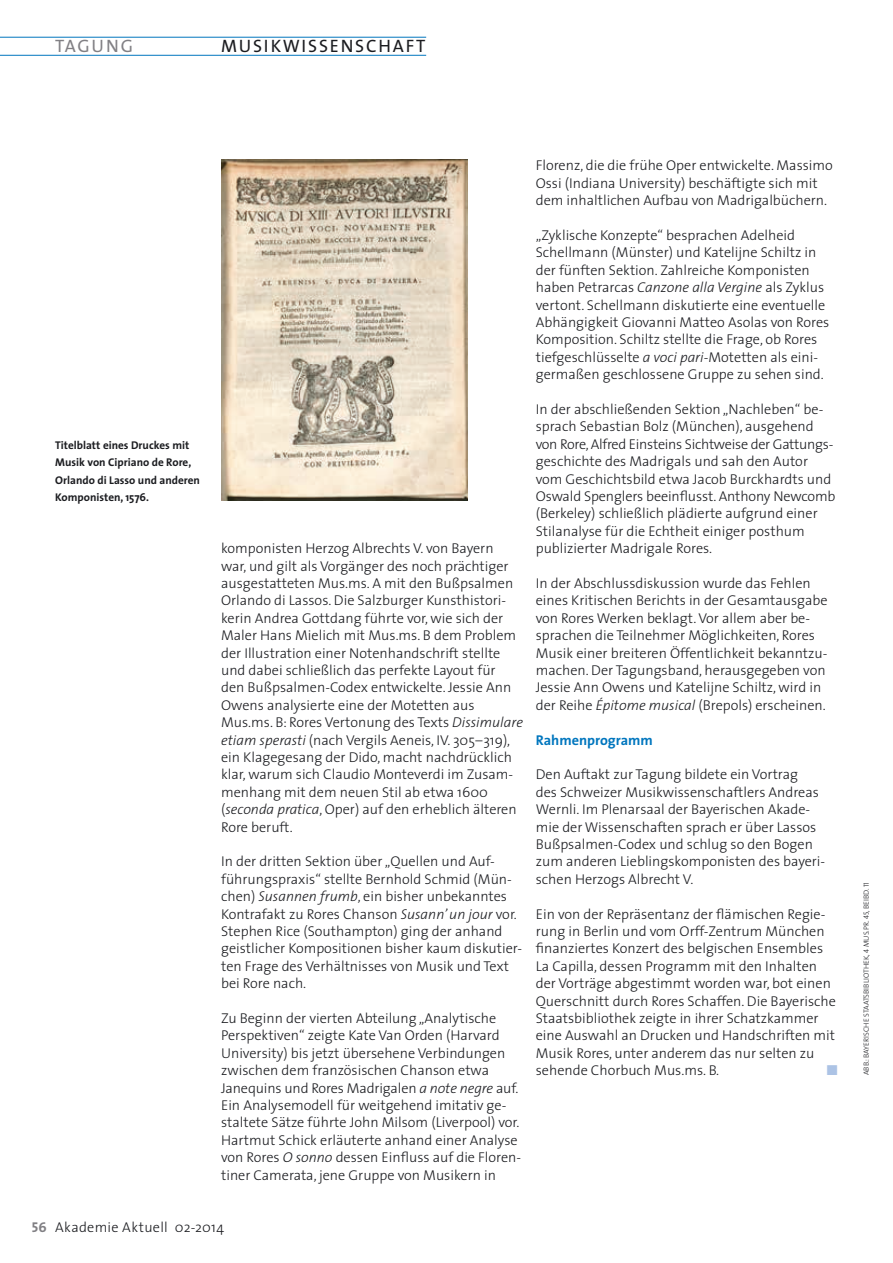
<style>
.page{position:relative;width:893px;height:1263px;background:#fff}
.page>*{position:absolute;margin:0;border:0;box-sizing:border-box;transform-origin:0 0}
.t1{font:18px "The Sans Caps";letter-spacing:.1em;color:#1b1c20}
.t2{font:18px "The Sans";letter-spacing:.1em;color:#818084}
.t3{font:300 14.25px/17.4px "The Sans";color:#1b1c20}
.t4{font:300 14.25px "The Sans";letter-spacing:.02em;color:#1b1c20}
.t5{font:700 14.25px "The Sans";color:#0076be}
.t6{font:14.25px "Zapf Dingbats ITC";color:#acc3e5}
.t7{font:700 11.25px/17.4px "The Sans";color:#1b1c20}
.t8{font:7.5px "The Sans Light Caps";color:#1b1c20}
.s1{font-style:italic}
.s2{font-family:"The Sans Bold Caps";font-weight:400;color:#818084}
</style>
<div class="page">
<img style="left:221px;top:159px;width:247px;height:342px">
<hr style="left:0;top:55px;width:426px;height:1px;background:#0076be">
<hr style="left:0;top:37px;width:426px;height:1px;background:#0076be">
<p class="t2" style="left:55px;top:31px;width:79px">TAGUNG</p>
<p class="t1" style="left:221px;top:31px;width:206px">MUSIKWISSENSCHAFT</p>
<p class="t7" style="left:55px;top:436px;width:146px">Titelblatt eines Druckes mit<br>Musik von Cipriano de Rore,<br>Orlando di Lasso und anderen<br>Komponisten, 1576.</p>
<p class="t3" style="left:221px;top:539px;width:303px">komponisten Herzog Albrechts V. von Bayern<br>war, und gilt als Vorgänger des noch prächtiger ausgestatteten Mus.ms. A mit den Bußpsalmen Orlando di Lassos. Die Salzburger Kunsthistori&shy;kerin Andrea Gottdang führte vor, wie sich der Maler Hans Mielich mit Mus.ms. B dem Problem der Illustration einer Notenhandschrift stellte und dabei schließlich das perfekte Layout für<br>den Bußpsalmen-Codex entwickelte. Jessie Ann Owens analysierte eine der Motetten aus Mus.ms. B: Rores Vertonung des Texts <span class="s1">Dissimulare etiam sperasti</span> (nach Vergils Aeneis, IV. 305–319), ein Klagegesang der Dido, macht nachdrücklich klar, warum sich Claudio Monteverdi im Zusam&shy;menhang mit dem neuen Stil ab etwa 1600 (<span class="s1">seconda pratica</span>, Oper) auf den erheblich älteren Rore beruft.</p>
<p class="t3" style="left:221px;top:852px;width:302px">In der dritten Sektion über „Quellen und Auf&shy;führungspraxis“ stellte Bernhold Schmid (Mün&shy;chen) <span class="s1">Susannen frumb</span>, ein bisher unbekanntes Kontrafakt zu Rores Chanson <span class="s1">Susann’ un jour</span> vor.<br>Stephen Rice (Southampton) ging der anhand geistlicher Kompositionen bisher kaum diskutier&shy;ten Frage des Verhältnisses von Musik und Text bei Rore nach.</p>
<p class="t3" style="left:221px;top:1009px;width:302px">Zu Beginn der vierten Abteilung „Analytische Perspektiven“ zeigte Kate Van Orden (Harvard University) bis jetzt übersehene Verbindungen zwischen dem französischen Chanson etwa Janequins und Rores Madrigalen <span class="s1">a note negre</span> auf.<br>Ein Analysemodell für weitgehend imitativ ge&shy;staltete Sätze führte John Milsom (Liverpool) vor.<br>Hartmut Schick erläuterte anhand einer Analyse von Rores <span class="s1">O sonno</span> dessen Einfluss auf die Floren&shy;tiner Camerata, jene Gruppe von Musikern in</p>
<p class="t3" style="left:536px;top:156px;width:299px">Florenz, die die frühe Oper entwickelte. Massimo<br>Ossi (Indiana University) beschäftigte sich mit dem inhaltlichen Aufbau von Madrigalbüchern.</p>
<p class="t3" style="left:536px;top:226px;width:295px">„Zyklische Konzepte“ besprachen Adelheid Schellmann (Münster) und Katelijne Schiltz in der fünften Sektion. Zahlreiche Komponisten haben Petrarcas <span class="s1">Canzone alla Vergine</span> als Zyklus vertont. Schellmann diskutierte eine eventuelle Abhängigkeit Giovanni Matteo Asolas von Rores Komposition. Schiltz stellte die Frage, ob Rores tiefgeschlüsselte <span class="s1">a voci pari</span>-Motetten als eini&shy;germaßen geschlossene Gruppe zu sehen sind.</p>
<p class="t3" style="left:536px;top:400px;width:301px">In der abschließenden Sektion „Nachleben“ be&shy;sprach Sebastian Bolz (München), ausgehend von Rore, Alfred Einsteins Sichtweise der Gattungs&shy;geschichte des Madrigals und sah den Autor vom Geschichtsbild etwa Jacob Burckhardts und Oswald Spenglers beeinflusst. Anthony Newcomb (Berkeley) schließlich plädierte aufgrund einer Stilanalyse für die Echtheit einiger posthum publizierter Madrigale Rores.</p>
<p class="t3" style="left:536px;top:574px;width:293px">In der Abschlussdiskussion wurde das Fehlen eines Kritischen Berichts in der Gesamtausgabe von Rores Werken beklagt. Vor allem aber be&shy;sprachen die Teilnehmer Möglichkeiten, Rores Musik einer breiteren Öffentlichkeit bekanntzu&shy;machen. Der Tagungsband, herausgegeben von Jessie Ann Owens und Katelijne Schiltz, wird in der Reihe <span class="s1">Épitome musical</span> (Brepols) erscheinen.</p>
<p class="t5" style="left:536px;top:728px;width:119px">Rahmenprogramm</p>
<p class="t3" style="left:536px;top:765px;width:291px">Den Auftakt zur Tagung bildete ein Vortrag<br>des Schweizer Musikwissenschaftlers Andreas Wernli. Im Plenarsaal der Bayerischen Akade&shy;mie der Wissenschaften sprach er über Lassos Bußpsalmen-Codex und schlug so den Bogen zum anderen Lieblingskomponisten des bayeri&shy;schen Herzogs Albrecht V.</p>
<p class="t3" style="left:536px;top:904px;width:302px">Ein von der Repräsentanz der flämischen Regie&shy;rung in Berlin und vom Orff-Zentrum München finanziertes Konzert des belgischen Ensembles La Capilla, dessen Programm mit den Inhalten der Vorträge abgestimmt worden war, bot einen Querschnitt durch Rores Schaffen. Die Bayerische Staatsbibliothek zeigte in ihrer Schatzkammer eine Auswahl an Drucken und Handschriften mit Musik Rores, unter anderem das nur selten zu sehende Chorbuch Mus.ms. B.</p>
<p class="t6" style="left:827px;top:1063px;width:12px">■</p>
<p class="t4" style="left:32px;top:1215px;width:194px"><span class="s2">56</span> Akademie Aktuell 02-2014</p>
<p class="t8" style="left:860px;top:1075px;width:195px;rotate:-90deg">Abb.: BayeRische Staatsbib liothek, 4 Mus.pr. 45, Beib d. 11</p>
</div>
